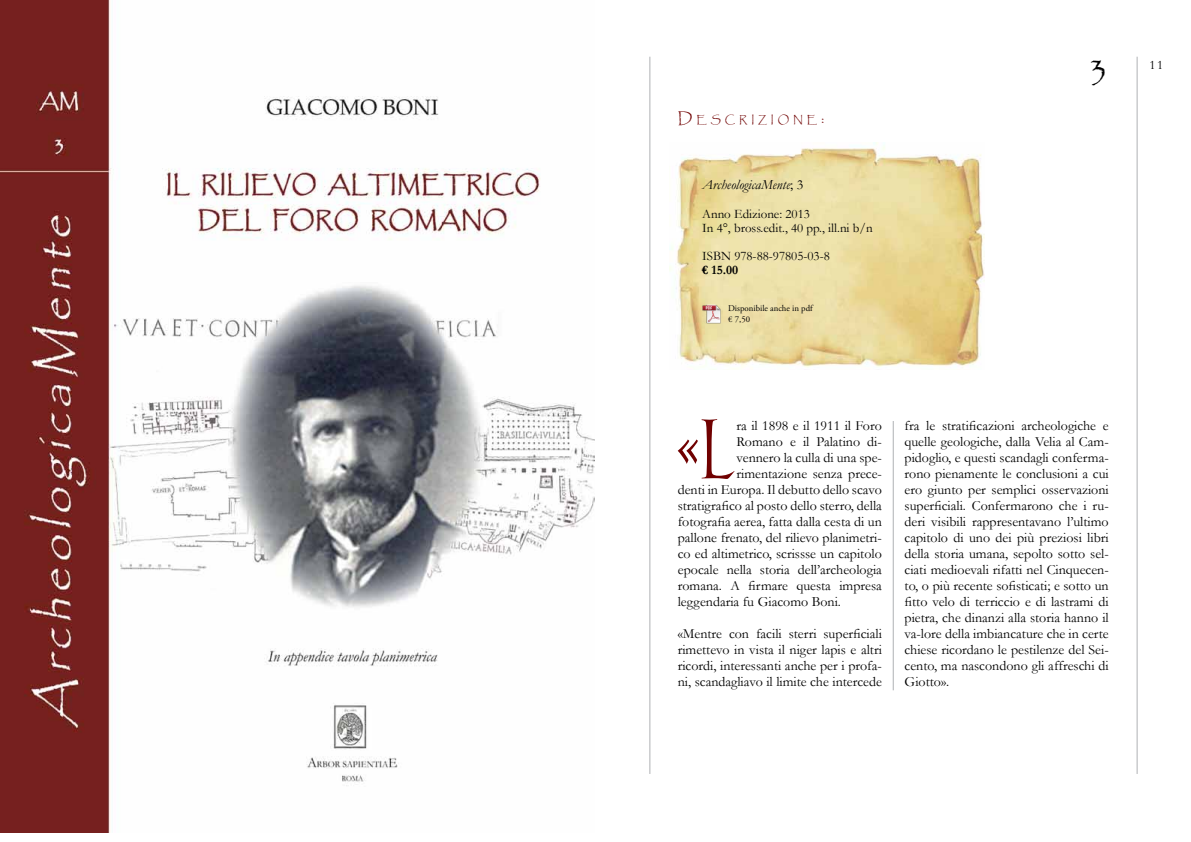
<style>
.page{position:relative;width:1191px;height:842px;background:#fff}
.page>*{position:absolute;margin:0;border:0;box-sizing:border-box;transform-origin:0 0}
.t1{font:73px "Pompeii Capitals";color:#700000}
.t2{font:36px "Papyrus";color:#000}
.t3{font:14px/16px "Garamond";color:#000;text-align:justify}
.t4{font:italic 14px "Garamond";color:#000}
.t5{font:13px/14px "Garamond";color:#000}
.t6{font:700 13px "Garamond";color:#000}
.t7{font:13px "Garamond";color:#000}
.t8{font:10.5px "Papyrus";letter-spacing:.37em;color:#700000}
.t9{font:8.8px/11px "Adobe Garamond Pro";color:#000}
.s1{font-size:15px}
.s2{font-style:normal}
</style>
<div class="page">
<hr style="left:1136px;top:57px;width:1px;height:717px;background:#afb1b4">
<hr style="left:649px;top:57px;width:1px;height:717px;background:#afb1b4">
<img style="left:0;top:0;width:595px;height:832px">
<img style="left:669px;top:143px;width:316px;height:225px">
<img style="left:702px;top:304px;width:19px;height:20px">
<hr style="left:892px;top:421px;width:1px;height:269px;background:#afb1b4">
<p class="t8" style="left:677px;top:113px;width:148px"><span class="s1">D</span>ESCRIZIONE<span class="s1">:</span></p>
<p class="t4" style="left:702px;top:175px;width:103px">ArcheologicaMente<span class="s2">; 3</span></p>
<p class="t5" style="left:702px;top:206px;width:172px">Anno Edizione: 2013<br>In 4°, bross.edit., 40 pp., ill.ni b/n</p>
<p class="t5" style="left:702px;top:248px;width:129px">ISBN 978-88-97805-03-8</p>
<p class="t6" style="left:702px;top:261px;width:38px">€ 15.00</p>
<p class="t9" style="left:728px;top:303px;width:86px">Disponibile anche in pdf € 7,50</p>
<h2 class="t2" style="left:1088px;top:48px;width:22px">3</h2>
<h1 class="t1" style="left:676px;top:405px;width:58px">«L</h1>
<p class="t3" style="left:736px;top:417px;width:147px">ra il 1898 e il 1911 il Foro</p>
<p class="t3" style="left:736px;top:433px;width:147px">Romano e il Palatino di-</p>
<p class="t3" style="left:736px;top:449px;width:147px">vennero la culla di una spe-</p>
<p class="t3" style="left:736px;top:465px;width:147px">rimentazione senza prece-</p>
<p class="t3" style="left:677px;top:481px;width:206px">denti in Europa. Il debutto dello scavo</p>
<p class="t3" style="left:677px;top:497px;width:206px">stratigrafico al posto dello sterro, della</p>
<p class="t3" style="left:677px;top:513px;width:206px">fotografia aerea, fatta dalla cesta di un</p>
<p class="t3" style="left:677px;top:529px;width:206px">pallone frenato, del rilievo planimetri-</p>
<p class="t3" style="left:677px;top:545px;width:206px">co ed altimetrico, scrissse un capitolo</p>
<p class="t3" style="left:677px;top:561px;width:206px">epocale nella storia dell’archeologia</p>
<p class="t3" style="left:677px;top:577px;width:206px">romana. A firmare questa impresa</p>
<p class="t3" style="left:677px;top:593px;width:165px">leggendaria fu Giacomo Boni.</p>
<p class="t3" style="left:677px;top:625px;width:206px">«Mentre con facili sterri superficiali rimettevo in vista il niger lapis e altri ricordi, interessanti anche per i profa&shy;ni, scandagliavo il limite che intercede</p>
<p class="t3" style="left:904px;top:417px;width:206px">fra le stratificazioni archeologiche e quelle geologiche, dalla Velia al Cam&shy;pidoglio, e questi scandagli conferma&shy;rono pienamente le conclusioni a cui ero giunto per semplici osservazioni superficiali. Confermarono che i ru&shy;deri visibili rappresentavano l’ultimo capitolo di uno dei più preziosi libri della storia umana, sepolto sotto sel&shy;ciati medioevali rifatti nel Cinquecen&shy;to, o più recente sofisticati; e sotto un fitto velo di terriccio e di lastrami di pietra, che dinanzi alla storia hanno il va-lore della imbiancature che in certe chiese ricordano le pestilenze del Sei&shy;cento, ma nascondono gli affreschi di Giotto».</p>
<p class="t7" style="left:1149px;top:57px;width:16px">11</p>
</div>
